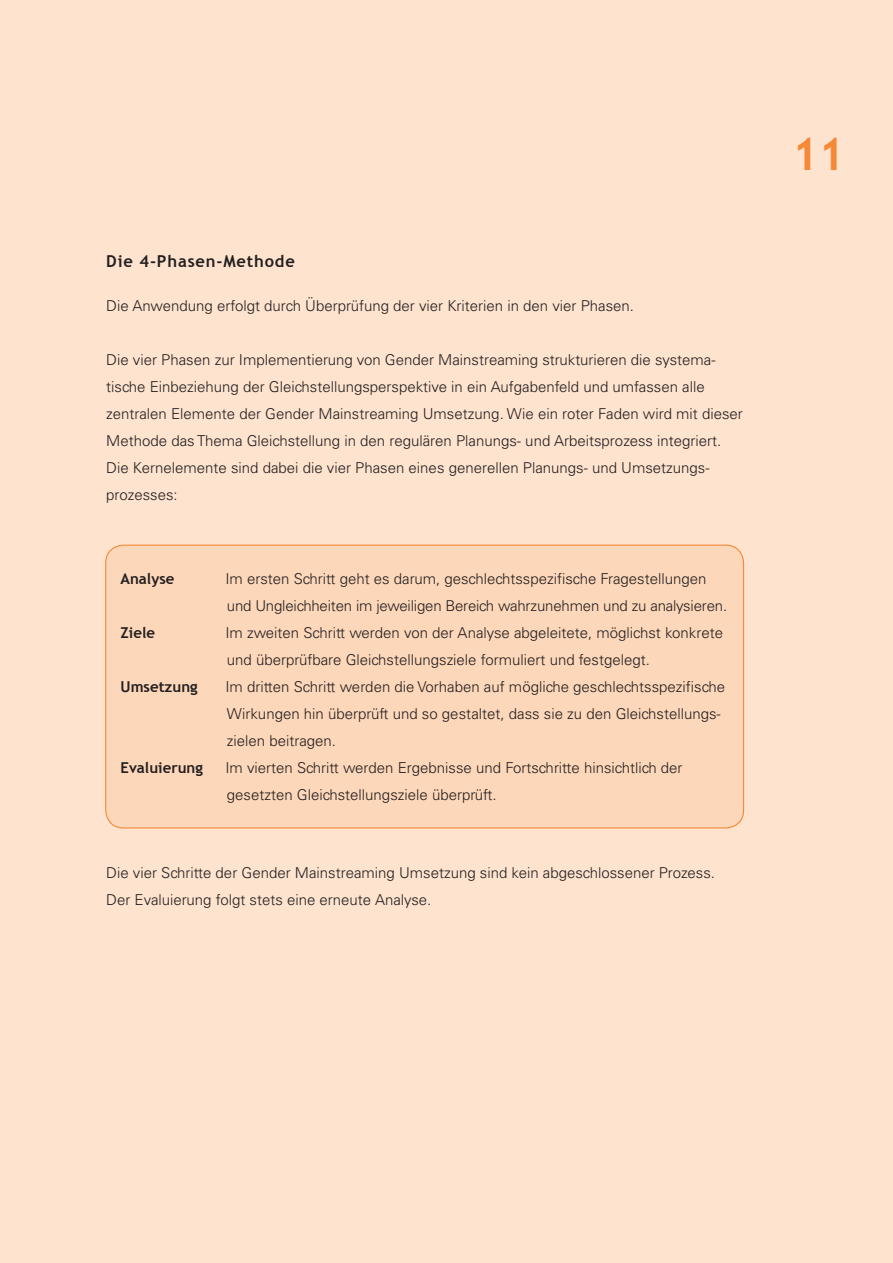
<style>
.page{position:relative;width:893px;height:1263px;background:#fee3ce}
.page>*{position:absolute;margin:0;border:0;box-sizing:border-box;transform-origin:0 0}
.t1{font:700 45px "Trebuchet MS";color:#f58938}
.t2{font:700 16.5px "Trebuchet MS";letter-spacing:.05em;color:#231f20}
.t3{font:300 15px/27px "Univers LT Std";color:#231f20}
.t4{font:700 15px "Trebuchet MS";color:#231f20}
</style>
<div class="page">
<div style="left:106px;top:545px;width:638px;height:283px;background:#fdd7b9;border-radius:18px"></div>
<p class="t2" style="left:106px;top:251px;width:190px">Die 4-Phasen-Methode</p>
<p class="t3" style="left:106px;top:292px;width:529px">Die Anwendung erfolgt durch Überprüfung der vier Kriterien in den vier Phasen.</p>
<p class="t3" style="left:106px;top:346px;width:638px">Die vier Phasen zur Implementierung von Gender Mainstreaming strukturieren die systema&shy;tische Einbeziehung der Gleichstellungsperspektive in ein Aufgabenfeld und umfassen alle zentralen Elemente der Gender Mainstreaming Umsetzung. Wie ein roter Faden wird mit dieser Methode das Thema Gleichstellung in den regulären Planungs- und Arbeitsprozess integriert.<br>Die Kernelemente sind dabei die vier Phasen eines generellen Planungs- und Umsetzungs&shy;prozesses:</p>
<p class="t4" style="left:121px;top:569px;width:55px">Analyse</p>
<p class="t3" style="left:225px;top:565px;width:503px">Im ersten Schritt geht es darum, geschlechtsspezifische Fragestellungen und Ungleichheiten im jeweiligen Bereich wahrzunehmen und zu analysieren.</p>
<p class="t4" style="left:121px;top:623px;width:36px">Ziele</p>
<p class="t3" style="left:225px;top:619px;width:499px">Im zweiten Schritt werden von der Analyse abgeleitete, möglichst konkrete und überprüfbare Gleichstellungsziele formuliert und festgelegt.</p>
<p class="t4" style="left:121px;top:677px;width:79px">Umsetzung</p>
<p class="t3" style="left:225px;top:673px;width:501px">Im dritten Schritt werden die Vorhaben auf mögliche geschlechtsspezifische<br>Wirkungen hin überprüft und so gestaltet, dass sie zu den Gleichstellungs&shy;zielen beitragen.</p>
<p class="t4" style="left:121px;top:758px;width:84px">Evaluierung</p>
<p class="t3" style="left:225px;top:754px;width:459px">Im vierten Schritt werden Ergebnisse und Fortschritte hinsichtlich der gesetzten Gleichstellungsziele überprüft.</p>
<p class="t3" style="left:106px;top:859px;width:610px">Die vier Schritte der Gender Mainstreaming Umsetzung sind kein abgeschlossener Prozess.<br>Der Evaluierung folgt stets eine erneute Analyse.</p>
<h1 class="t1" style="left:792px;top:126px;width:54px">11</h1>
</div>
